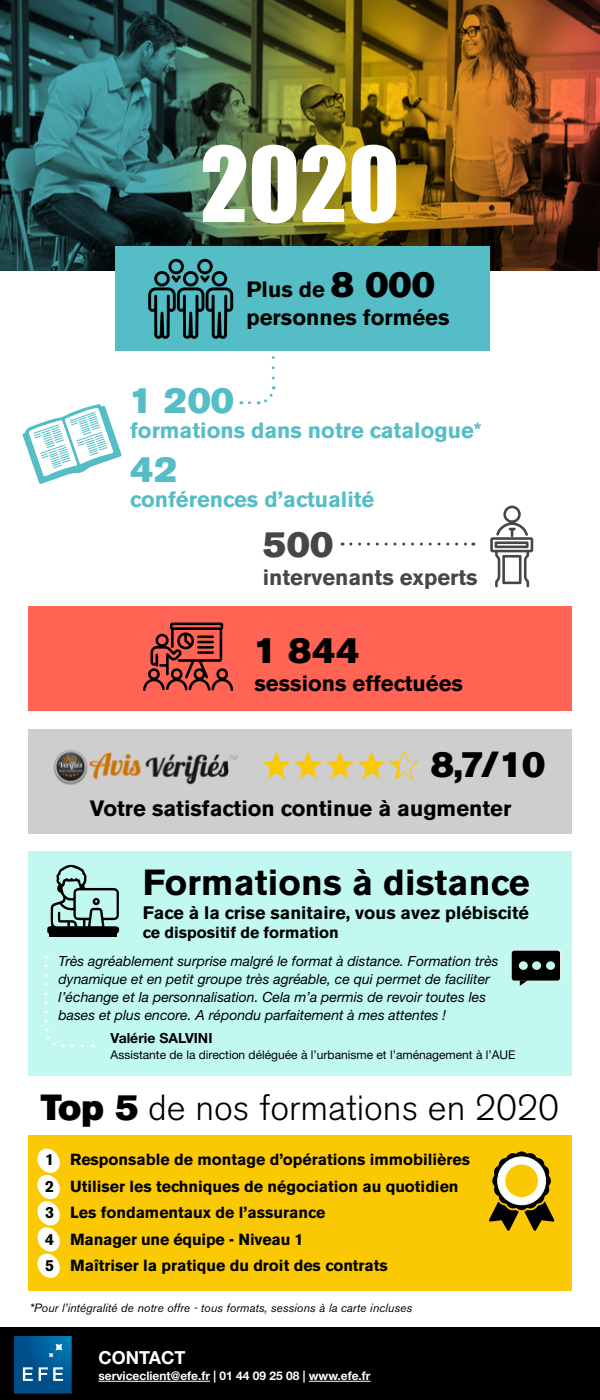
<style>
.page{position:relative;width:600px;height:1400px;background:#fff}
.page>*{position:absolute;margin:0;border:0;box-sizing:border-box;transform-origin:0 0}
.t1{font:96px "Impact";color:#fff}
.t2{font:300 36px "Akzidenz Grotesk BE";color:#000}
.t3{font:700 36px "Akzidenz Grotesk BE";letter-spacing:.005em;color:#000}
.t4{font:36px "Akzidenz Grotesk BE Super";color:#000}
.t5{font:36px "Akzidenz Grotesk BE Super";color:#54bdc5}
.t6{font:36px "Akzidenz Grotesk BE Super";color:#464646}
.t7{font:700 22px/28px "Akzidenz Grotesk BE";color:#000}
.t8{font:700 22px "Akzidenz Grotesk BE";color:#54bdc5}
.t9{font:700 22px "Akzidenz Grotesk BE";color:#464646}
.t10{font:700 18px "Akzidenz Grotesk BE";color:#000}
.t11{font:700 18px "Helvetica Neue LT Std";color:#fff}
.t12{font:700 16px/26.5px "Akzidenz Grotesk BE";color:#000}
.t13{font:italic 14px/18px "Helvetica Neue LT Std";color:#000}
.t14{font:700 14px "Helvetica Neue LT Std";color:#000}
.t15{font:italic 12px "Akzidenz Grotesk BE";color:#000}
.t16{font:12px "Helvetica Neue LT Std";color:#000}
.t17{font:700 12px "Helvetica Neue LT Std";color:#fff}
.s1{font-family:"Akzidenz Grotesk BE Super";font-weight:400;font-size:36px}
.s2{font-family:"Akzidenz Grotesk BE Super";font-weight:400}
</style>
<div class="page">
<img style="left:0;top:0;width:600px;height:270px">
<div style="left:28px;top:852px;width:544px;height:224px;background:#c1f9f0"></div>
<div style="left:28px;top:729px;width:544px;height:105px;background:#cecece"></div>
<div style="left:115px;top:246px;width:375px;height:105px;background:#54bdc5"></div>
<div style="left:28px;top:606px;width:544px;height:105px;background:#ff6454"></div>
<div style="left:28px;top:1135px;width:544px;height:156px;background:#fac903"></div>
<svg style="left:44px;top:966px;width:19px;height:82px"></svg>
<svg style="left:72px;top:1044px;width:21px;height:3px"></svg>
<svg style="left:258px;top:358px;width:17px;height:47px"></svg>
<svg style="left:241px;top:401px;width:9px;height:3px"></svg>
<img style="left:53px;top:750px;width:185px;height:35px">
<svg style="left:263px;top:751px;width:156px;height:29px"></svg>
<div style="left:50px;top:929px;width:67px;height:8px;background:#000"></div>
<svg style="left:47px;top:864px;width:73px;height:70px"></svg>
<svg style="left:143px;top:623px;width:90px;height:68px"></svg>
<hr style="left:197px;top:646px;width:17px;height:3px;background:#000">
<hr style="left:197px;top:651px;width:17px;height:3px;background:#000">
<div style="left:513px;top:950px;width:48px;height:30px;background:#a5a5a5;border-radius:3px"></div>
<div style="left:512px;top:951px;width:48px;height:30px;background:#000;border-radius:3px"></div>
<svg style="left:520px;top:980px;width:10px;height:7px"></svg>
<div style="left:546px;top:961px;width:9px;height:9px;background:#c1f9f0;border-radius:50%"></div>
<div style="left:532px;top:961px;width:9px;height:9px;background:#c1f9f0;border-radius:50%"></div>
<div style="left:519px;top:961px;width:9px;height:9px;background:#c1f9f0;border-radius:50%"></div>
<svg style="left:37px;top:1148px;width:23px;height:130px"></svg>
<svg style="left:489px;top:1151px;width:65px;height:80px"></svg>
<div style="left:498px;top:1157px;width:48px;height:48px;background:#fff;border-radius:50%"></div>
<div style="left:498px;top:1157px;width:48px;height:48px;border:1px solid #fff;border-radius:50%"></div>
<div style="left:505px;top:1165px;width:33px;height:32px;background:#fac903;border-radius:50%"></div>
<svg style="left:490px;top:506px;width:43px;height:81px"></svg>
<svg style="left:22px;top:404px;width:100px;height:80px"></svg>
<svg style="left:351px;top:543px;width:123px;height:3px"></svg>
<svg style="left:148px;top:259px;width:85px;height:80px"></svg>
<div style="left:1px;top:1327px;width:599px;height:73px;background:#000"></div>
<hr style="left:98px;top:1381px;width:112px;height:1px;background:#fff">
<hr style="left:309px;top:1381px;width:62px;height:1px;background:#fff">
<svg style="left:14px;top:1336px;width:58px;height:58px;background:#13649a"></svg>
<h1 class="t1" style="left:200px;top:110px;width:201px">2020</h1>
<h3 class="t7" style="left:247px;top:276px;width:205px">Plus de <span class="s1">8 000 </span>personnes formées</h3>
<h2 class="t5" style="left:129px;top:380px;width:107px">1 200</h2>
<h3 class="t8" style="left:130px;top:418px;width:353px">formations dans notre catalogue*</h3>
<h2 class="t5" style="left:130px;top:448px;width:49px">42</h2>
<h3 class="t8" style="left:130px;top:486px;width:246px">conférences d’actualité</h3>
<h2 class="t6" style="left:263px;top:524px;width:72px">500</h2>
<h3 class="t9" style="left:263px;top:565px;width:216px">intervenants experts</h3>
<h2 class="t4" style="left:253px;top:629px;width:107px">1 844</h2>
<h3 class="t7" style="left:254px;top:670px;width:210px">sessions effectuées</h3>
<h2 class="t4" style="left:431px;top:744px;width:116px">8,7/10</h2>
<h3 class="t7" style="left:90px;top:795px;width:423px">Votre satisfaction continue à augmenter</h3>
<h2 class="t3" style="left:143px;top:862px;width:388px">Formations à distance</h2>
<p class="t10" style="left:143px;top:902px;width:387px">Face à la crise sanitaire, vous avez plébiscité</p>
<p class="t12" style="left:143px;top:919px;width:197px">ce dispositif de formation</p>
<p class="t13" style="left:59px;top:952px;width:441px">Très agréablement surprise malgré le format à distance. Formation très dynamique et en petit groupe très agréable, ce qui permet de faciliter l’échange et la personnalisation. Cela m’a permis de revoir toutes les bases et plus encore. A répondu parfaitement à mes attentes !</p>
<p class="t14" style="left:111px;top:1030px;width:103px">Valérie SALVINI</p>
<p class="t16" style="left:111px;top:1048px;width:406px">Assistante de la direction déléguée à l’urbanisme et l’aménagement à l’AUE</p>
<h2 class="t2" style="left:41px;top:1087px;width:520px"><span class="s2">Top 5</span> de nos formations en 2020</h2>
<p class="t12" style="left:45px;top:1147px;width:427px">1 Responsable de montage d’opérations immobilières 2 Utiliser les techniques de négociation au quotidien 3 Les fondamentaux de l’assurance<br>4 Manager une équipe - Niveau 1<br>5 Maîtriser la pratique du droit des contrats</p>
<p class="t15" style="left:29px;top:1301px;width:384px">*Pour l’intégralité de notre offre - tous formats, sessions à la carte incluses</p>
<p class="t11" style="left:98px;top:1347px;width:89px">CONTACT</p>
<p class="t17" style="left:98px;top:1368px;width:274px">serviceclient@efe.fr | 01 44 09 25 08 | www.efe.fr</p>
</div>
